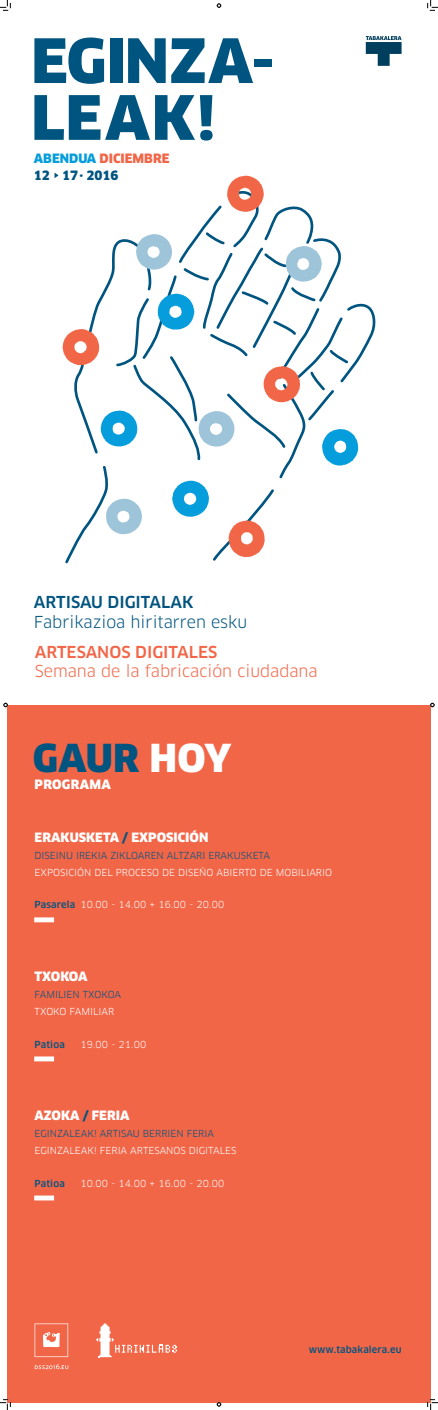
<style>
.page{position:relative;width:438px;height:1410px;background:#fff}
.page>*{position:absolute;margin:0;border:0;box-sizing:border-box;transform-origin:0 0}
.t1{font:900 59.64px "Clan OT";letter-spacing:.01em;color:#005480}
.t2{font:900 37.62px "Clan OT";letter-spacing:.01em;color:#005480}
.t3{font:16.1px "Clan OT";color:#f26648}
.t4{font:16.1px "Clan OT";color:#005480}
.t5{font:500 16.1px "Clan OT";color:#f26648}
.t6{font:500 16.1px "Clan OT";color:#005480}
.t7{font:900 12.6px "Clan OT";color:#fff}
.t8{font:900 12.6px "Clan OT";color:#f26648}
.t9{font:900 12.6px "Clan OT";color:#005480}
.t10{font:900 12.6px "Clan OT";letter-spacing:.025em;color:#fff}
.t11{font:9.45px "Clan OT";color:#fff}
.t12{font:9.45px "Clan OT";color:#005480}
.t13{font:500 9.45px "Clan OT";letter-spacing:.015em;color:#005480}
.s1{color:#069ddc}
.s2{color:#fff}
.s3{color:#005480}
</style>
<div class="page">
<div style="left:7px;top:705px;width:423px;height:697px;background:#f26648"></div>
<svg style="left:365px;top:36px;width:36px;height:30px"></svg>
<svg style="left:54px;top:173px;width:304px;height:391px"></svg>
<div style="left:34px;top:917px;width:20px;height:5px;background:#fff"></div>
<div style="left:34px;top:1195px;width:20px;height:5px;background:#fff"></div>
<div style="left:34px;top:1056px;width:20px;height:5px;background:#fff"></div>
<svg style="left:96px;top:1323px;width:81px;height:34px"></svg>
<svg style="left:35px;top:1364px;width:33px;height:5px"></svg>
<svg style="left:35px;top:1323px;width:33px;height:34px"></svg>
<svg style="left:0;top:0;width:11px;height:11px"></svg>
<svg style="left:0;top:1399px;width:11px;height:11px"></svg>
<svg style="left:427px;top:0;width:10px;height:11px"></svg>
<svg style="left:427px;top:1399px;width:10px;height:11px"></svg>
<svg style="left:217px;top:4px;width:4px;height:4px"></svg>
<svg style="left:217px;top:1402px;width:4px;height:4px"></svg>
<svg style="left:4px;top:703px;width:4px;height:4px"></svg>
<svg style="left:430px;top:703px;width:4px;height:4px"></svg>
<p class="t1" style="left:31px;top:26px;width:245px">EGINZA-</p>
<p class="t1" style="left:31px;top:82px;width:185px">LEAK!</p>
<p class="t8" style="left:34px;top:151px;width:137px"><span class="s1">ABENDUA</span> DICIEMBRE</p>
<p class="t9" style="left:34px;top:168px;width:86px">12 17 · 2016</p>
<p class="t6" style="left:34px;top:593px;width:161px">ARTISAU DIGITALAK</p>
<p class="t4" style="left:34px;top:612px;width:215px">Fabrikazioa hiritarren esku</p>
<p class="t5" style="left:35px;top:642px;width:184px">ARTESANOS DIGITALES</p>
<p class="t3" style="left:35px;top:661px;width:284px">Semana de la fabricación ciudadana</p>
<p class="t2" style="left:33px;top:736px;width:200px">GAUR <span class="s2">HOY</span></p>
<p class="t10" style="left:35px;top:777px;width:78px">PROGRAMA</p>
<p class="t7" style="left:35px;top:830px;width:175px">ERAKUSKETA <span class="s3">/</span> EXPOSICIÓN</p>
<p class="t12" style="left:35px;top:850px;width:237px">DISEINU IREKIA ZIKLOAREN ALTZARI ERAKUSKETA</p>
<p class="t11" style="left:35px;top:866px;width:299px">EXPOSICIÓN DEL PROCESO DE DISEÑO ABIERTO DE MOBILIARIO</p>
<p class="t13" style="left:35px;top:899px;width:42px">Pasarela</p>
<p class="t11" style="left:80px;top:899px;width:145px">10.00 - 14.00 + 16.00 - 20.00</p>
<p class="t7" style="left:35px;top:969px;width:54px">TXOKOA</p>
<p class="t12" style="left:35px;top:989px;width:88px">FAMILIEN TXOKOA</p>
<p class="t11" style="left:35px;top:1005px;width:81px">TXOKO FAMILIAR</p>
<p class="t13" style="left:35px;top:1038px;width:32px">Patioa</p>
<p class="t11" style="left:80px;top:1038px;width:67px">19.00 - 21.00</p>
<p class="t7" style="left:35px;top:1108px;width:96px">AZOKA <span class="s3">/</span> FERIA</p>
<p class="t12" style="left:35px;top:1128px;width:181px">EGINZALEAK! ARTISAU BERRIEN FERIA</p>
<p class="t11" style="left:35px;top:1145px;width:203px">EGINZALEAK! FERIA ARTESANOS DIGITALES</p>
<p class="t13" style="left:35px;top:1177px;width:32px">Patioa</p>
<p class="t11" style="left:80px;top:1177px;width:145px">10.00 - 14.00 + 16.00 - 20.00</p>
<p class="t13" style="left:308px;top:1344px;width:94px">www.tabakalera.eu</p>
</div>
